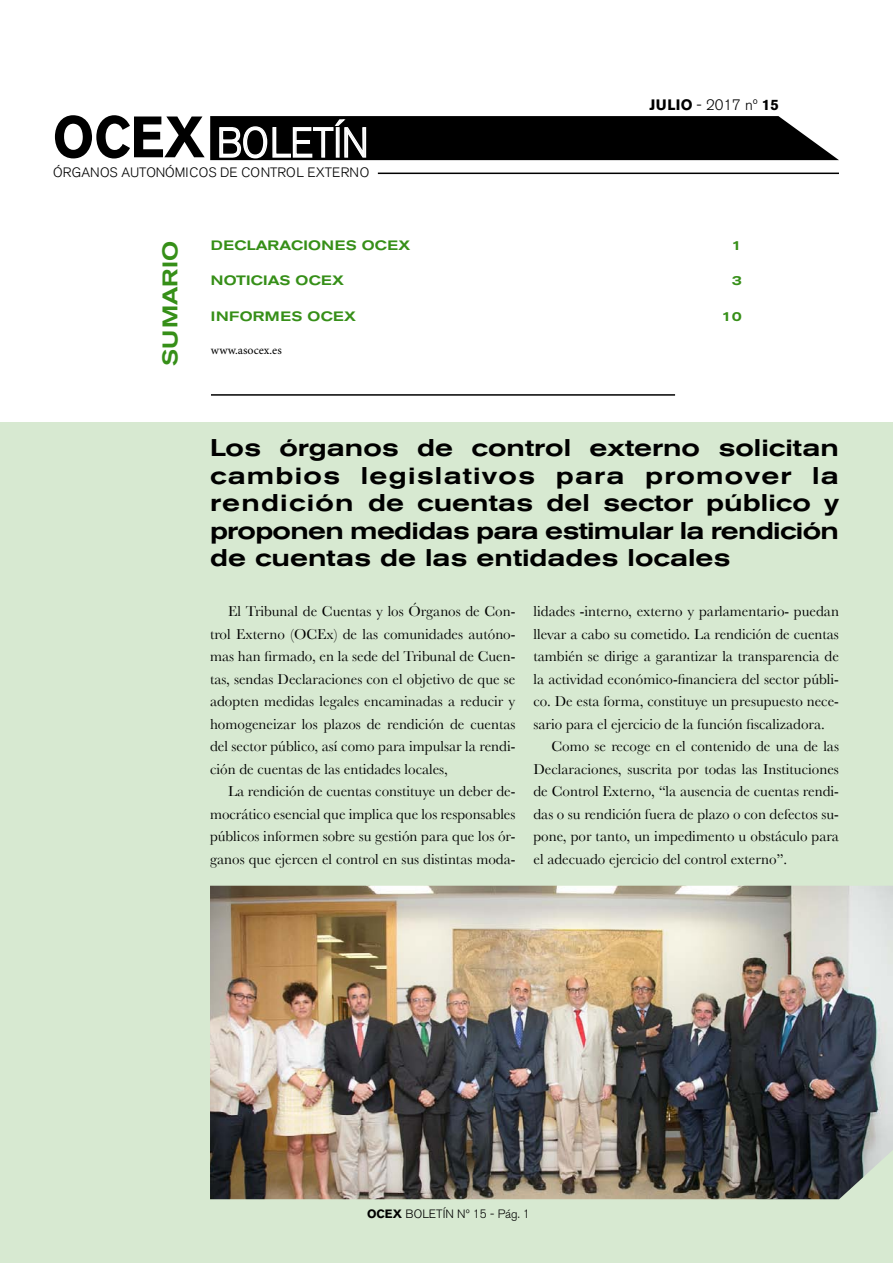
<style>
.page{position:relative;width:893px;height:1263px;background:#fff}
.page>*{position:absolute;margin:0;border:0;box-sizing:border-box;transform-origin:0 0}
.t1{font:700 57.75px "Akzidenz Grotesk BE";color:#000;scale:.91 1}
.t2{font:300 41.25px "Akzidenz Grotesk BE";color:#fff;scale:.91 1}
.t3{font:500 expanded 24px/27.6px "Akzidenz Grotesk BE";color:#000;text-align:justify}
.t4{font:500 expanded 21px "Akzidenz Grotesk BE";letter-spacing:.02em;color:#368f18}
.t5{font:15px/22.5px "Baskerville";color:#000;text-align:justify}
.t6{font:700 15px "Akzidenz Grotesk BE";letter-spacing:.02em;color:#000}
.t7{font:500 expanded 13.5px "Akzidenz Grotesk BE";letter-spacing:.02em;color:#368f18}
.t8{font:300 13.5px "Akzidenz Grotesk BE";color:#000}
.t9{font:300 12px "Akzidenz Grotesk BE";color:#000}
.t10{font:12px "Minion Pro";letter-spacing:.005em;color:#000}
.s1{font-weight:300}
.s2{font-weight:700}
</style>
<div class="page">
<div style="left:0;top:423px;width:893px;height:840px;background:#d7e9d1"></div>
<hr style="left:378px;top:173px;width:461px;height:1px;background:#000">
<svg style="left:210px;top:116px;width:629px;height:44px;background:#191919"></svg>
<hr style="left:211px;top:394px;width:464px;height:2px;background:#000">
<img style="left:210px;top:886px;width:683px;height:313px">
<h1 class="t1" style="left:53px;top:104px;width:169px">OCEX</h1>
<p class="t8" style="left:53px;top:165px;width:318px">ÓRGANOS AUTONÓMICOS DE CONTROL EXTERNO</p>
<h2 class="t2" style="left:217px;top:120px;width:168px">BOLETÍN</h2>
<h3 class="t4" style="left:158px;top:366px;width:127px;rotate:-90deg">SUMARIO</h3>
<p class="t7" style="left:211px;top:238px;width:201px">DECLARACIONES OCEX</p>
<p class="t7" style="left:211px;top:273px;width:135px">NOTICIAS OCEX</p>
<p class="t7" style="left:211px;top:308px;width:146px">INFORMES OCEX</p>
<p class="t10" style="left:211px;top:342px;width:72px">www.asocex.es</p>
<p class="t6" style="left:649px;top:96px;width:131px">JULIO <span class="s1">- 2017 nº</span> 15</p>
<p class="t7" style="left:732px;top:238px;width:12px">1</p>
<p class="t7" style="left:732px;top:273px;width:12px">3</p>
<p class="t7" style="left:722px;top:308px;width:22px">10</p>
<h3 class="t3" style="left:210px;top:434px;width:630px">Los órganos de control externo solicitan cambios legislativos para promover la rendición de cuentas del sector público y proponen medidas para estimular la rendición de cuentas de las entidades locales</h3>
<p class="t5" style="left:210px;top:600px;width:307px;text-indent:18px">El Tribunal de Cuentas y los Órganos de Con&shy;trol Externo (OCEx) de las comunidades autóno&shy;mas han firmado, en la sede del Tribunal de Cuen&shy;tas, sendas Declaraciones con el objetivo de que se adopten medidas legales encaminadas a reducir y homogeneizar los plazos de rendición de cuentas del sector público, así como para impulsar la rendi&shy;ción de cuentas de las entidades locales,</p>
<p class="t5" style="left:210px;top:780px;width:307px;text-indent:18px">La rendición de cuentas constituye un deber de&shy;mocrático esencial que implica que los responsables públicos informen sobre su gestión para que los ór&shy;ganos que ejercen el control en sus distintas moda-</p>
<p class="t5" style="left:533px;top:600px;width:307px">lidades -interno, externo y parlamentario- puedan</p>
<p class="t5" style="left:533px;top:622px;width:307px">llevar a cabo su cometido. La rendición de cuentas</p>
<p class="t5" style="left:533px;top:645px;width:307px">también se dirige a garantizar la transparencia de</p>
<p class="t5" style="left:533px;top:667px;width:307px">la actividad económico-financiera del sector públi-</p>
<p class="t5" style="left:533px;top:690px;width:307px">co. De esta forma, constituye un presupuesto nece-</p>
<p class="t5" style="left:533px;top:712px;width:293px">sario para el ejercicio de la función fiscalizadora.</p>
<p class="t5" style="left:551px;top:735px;width:289px">Como se recoge en el contenido de una de las</p>
<p class="t5" style="left:533px;top:757px;width:307px">Declaraciones, suscrita por todas las Instituciones</p>
<p class="t5" style="left:533px;top:780px;width:307px">de Control Externo, “la ausencia de cuentas rendi-</p>
<p class="t5" style="left:533px;top:802px;width:307px">das o su rendición fuera de plazo o con defectos su-</p>
<p class="t5" style="left:533px;top:825px;width:307px">pone, por tanto, un impedimento u obstáculo para</p>
<p class="t5" style="left:533px;top:847px;width:255px">el adecuado ejercicio del control externo”.</p>
<p class="t9" style="left:367px;top:1207px;width:164px"><span class="s2">OCEX</span> BOLETÍN Nº 15 - Pág. 1</p>
</div>
